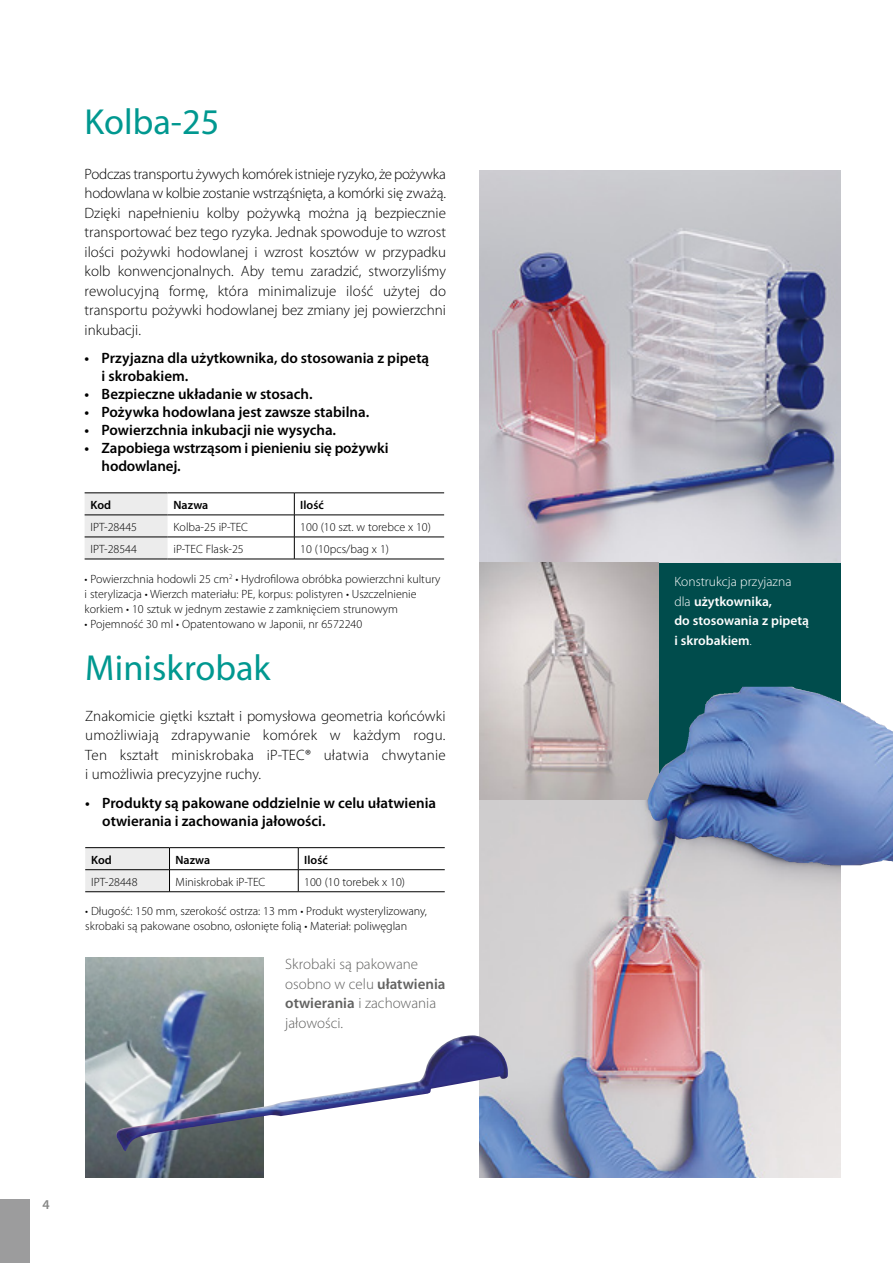
<style>
.page{position:relative;width:893px;height:1263px;background:#fff}
.page>*{position:absolute;margin:0;border:0;box-sizing:border-box;transform-origin:0 0}
.t1{font:36.3px "Myriad Pro";color:#009890}
.t2{font:300 15px/19.5px "Myriad Pro";color:#000;text-align:justify}
.t3{font:600 15px/18px "Myriad Pro";color:#000}
.t4{font:300 15px/19.5px "Myriad Pro";color:#626261}
.t5{font:600 13.5px/19.5px "Myriad Pro";color:#fff}
.t6{font:600 13.5px "Myriad Pro";color:#868786}
.t7{font:300 12px/15px "Myriad Pro";color:#000}
.t8{font:600 12px "Myriad Pro";color:#000}
.s1{font-weight:600}
.s2{font-weight:300}
</style>
<div class="page">
<svg style="left:479px;top:562px;width:362px;height:238px;background:#286273"></svg>
<div style="left:85px;top:494px;width:83px;height:65px;background:#ececec"></div>
<hr style="left:85px;top:493px;width:83px;height:1px;background:#000">
<hr style="left:168px;top:493px;width:126px;height:1px;background:#000">
<hr style="left:294px;top:493px;width:150px;height:1px;background:#000">
<hr style="left:85px;top:515px;width:83px;height:1px;background:#000">
<hr style="left:168px;top:515px;width:126px;height:1px;background:#000">
<hr style="left:294px;top:515px;width:150px;height:1px;background:#000">
<hr style="left:85px;top:537px;width:83px;height:1px;background:#000">
<hr style="left:168px;top:537px;width:126px;height:1px;background:#000">
<hr style="left:294px;top:537px;width:150px;height:1px;background:#000">
<svg style="left:294px;top:493px;width:1px;height:66px"></svg>
<hr style="left:85px;top:559px;width:83px;height:1px;background:#000">
<hr style="left:168px;top:559px;width:126px;height:1px;background:#000">
<hr style="left:294px;top:559px;width:150px;height:1px;background:#000">
<hr style="left:85px;top:847px;width:85px;height:1px;background:#000">
<hr style="left:170px;top:847px;width:128px;height:1px;background:#000">
<hr style="left:298px;top:847px;width:147px;height:1px;background:#000">
<div style="left:85px;top:848px;width:85px;height:43px;background:#ececec"></div>
<svg style="left:298px;top:848px;width:1px;height:43px"></svg>
<hr style="left:85px;top:891px;width:85px;height:1px;background:#000">
<hr style="left:170px;top:891px;width:128px;height:1px;background:#000">
<hr style="left:298px;top:891px;width:147px;height:1px;background:#000">
<hr style="left:85px;top:869px;width:85px;height:1px;background:#000">
<hr style="left:170px;top:869px;width:128px;height:1px;background:#000">
<hr style="left:298px;top:869px;width:147px;height:1px;background:#000">
<img style="left:479px;top:170px;width:362px;height:392px">
<img style="left:479px;top:563px;width:179px;height:237px">
<img style="left:85px;top:958px;width:179px;height:220px">
<img style="left:479px;top:800px;width:362px;height:378px">
<img style="left:649px;top:687px;width:94px;height:108px">
<img style="left:116px;top:1035px;width:393px;height:116px">
<div style="left:0;top:1199px;width:30px;height:64px;background:#9c9c9d"></div>
<h1 class="t1" style="left:85px;top:99px;width:136px">Kolba-25</h1>
<p class="t2" style="left:85px;top:164px;width:363px">Podczas transportu żywych komórek istnieje ryzyko, że pożywka hodowlana w kolbie zostanie wstrząśnięta, a komórki się zważą.<br>Dzięki napełnieniu kolby pożywką można ją bezpiecznie transportować bez tego ryzyka. Jednak spowoduje to wzrost ilości pożywki hodowlanej i wzrost kosztów w przypadku kolb konwencjonalnych. Aby temu zaradzić, stworzyliśmy rewolucyjną formę, która minimalizuje ilość użytej do transportu pożywki hodowlanej bez zmiany jej powierzchni inkubacji.</p>
<p class="t3" style="left:102px;top:349px;width:329px;text-indent:-17px">• Przyjazna dla użytkownika, do stosowania z pipetą i skrobakiem.</p>
<p class="t3" style="left:85px;top:385px;width:230px">• Bezpieczne układanie w stosach.</p>
<p class="t3" style="left:85px;top:403px;width:286px">• Pożywka hodowlana jest zawsze stabilna.</p>
<p class="t3" style="left:85px;top:421px;width:253px">• Powierzchnia inkubacji nie wysycha.</p>
<p class="t3" style="left:102px;top:439px;width:288px;text-indent:-17px">• Zapobiega wstrząsom i pienieniu się pożywki hodowlanej.</p>
<p class="t8" style="left:91px;top:497px;width:22px">Kod</p>
<p class="t8" style="left:174px;top:497px;width:36px">Nazwa</p>
<p class="t8" style="left:300px;top:497px;width:25px">Ilość</p>
<p class="t7" style="left:91px;top:519px;width:48px">IPT-28445</p>
<p class="t7" style="left:174px;top:519px;width:76px">Kolba-25 iP-TEC</p>
<p class="t7" style="left:300px;top:519px;width:132px">100 (10 szt. w torebce x 10)</p>
<p class="t7" style="left:91px;top:541px;width:48px">IPT-28544</p>
<p class="t7" style="left:173px;top:541px;width:72px">iP-TEC Flask-25</p>
<p class="t7" style="left:300px;top:541px;width:90px">10 (10pcs/bag x 1)</p>
<p class="t7" style="left:85px;top:571px;width:357px">• Powierzchnia hodowli 25 cm<sup>2</sup> • Hydrofilowa obróbka powierzchni kultury i sterylizacja • Wierzch materiału: PE, korpus: polistyren • Uszczelnienie korkiem • 10 sztuk w jednym zestawie z zamknięciem strunowym</p>
<p class="t7" style="left:85px;top:616px;width:279px">• Pojemność 30 ml • Opatentowano w Japonii, nr 6572240</p>
<h1 class="t1" style="left:85px;top:645px;width:187px">Miniskrobak</h1>
<p class="t2" style="left:85px;top:706px;width:362px">Znakomicie giętki kształt i pomysłowa geometria końcówki umożliwiają zdrapywanie komórek w każdym rogu.<br>Ten kształt miniskrobaka iP-TEC® ułatwia chwytanie i umożliwia precyzyjne ruchy.</p>
<p class="t3" style="left:102px;top:794px;width:335px;text-indent:-17px">• Produkty są pakowane oddzielnie w celu ułatwienia otwierania i zachowania jałowości.</p>
<p class="t8" style="left:91px;top:852px;width:22px">Kod</p>
<p class="t8" style="left:176px;top:852px;width:36px">Nazwa</p>
<p class="t8" style="left:304px;top:852px;width:25px">Ilość</p>
<p class="t7" style="left:91px;top:874px;width:48px">IPT-28448</p>
<p class="t7" style="left:176px;top:874px;width:91px">Miniskrobak iP-TEC</p>
<p class="t7" style="left:304px;top:874px;width:102px">100 (10 torebek x 10)</p>
<p class="t7" style="left:85px;top:904px;width:343px">• Długość: 150 mm, szerokość ostrza: 13 mm • Produkt wysterylizowany, skrobaki są pakowane osobno, osłonięte folią • Materiał: poliwęglan</p>
<p class="t4" style="left:285px;top:954px;width:162px">Skrobaki są pakowane osobno w celu <span class="s1">ułatwienia otwierania</span> i zachowania jałowości.</p>
<p class="t6" style="left:43px;top:1196px;width:9px">4</p>
<p class="t5" style="left:674px;top:572px;width:136px"><span class="s2">Konstrukcja przyjazna dla</span> użytkownika,<br>do stosowania z pipetą i skrobakiem<span class="s2">.</span></p>
</div>
